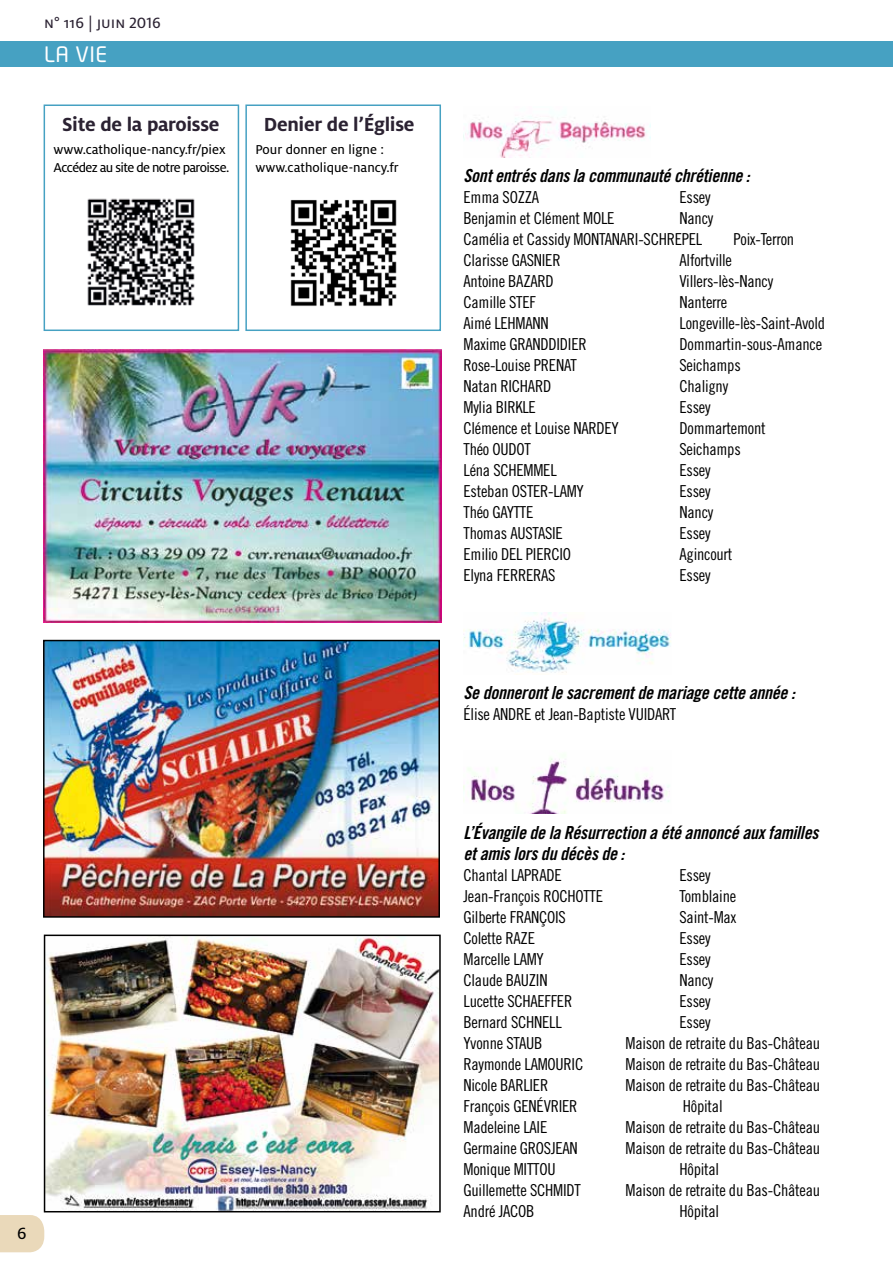
<style>
.page{position:relative;width:893px;height:1263px;background:#fff}
.page>*{position:absolute;margin:0;border:0;box-sizing:border-box;transform-origin:0 0}
.t1{font:700 21px "Milo OT";letter-spacing:-.015em;color:#2b2232}
.t2{font:21px "Neo Tech";color:#fff}
.t3{font:18px/21px "Trade Gothic Bold Cond Twenty Obl";letter-spacing:-.015em;color:#000}
.t4{font:18px "Milo OT Text";color:#000}
.t5{font:16.5px/21px "Trade Gothic Cond Eighteen";letter-spacing:-.015em;color:#000}
.t6{font:16.5px "Milo OT Text";color:#2b2232}
.t7{font:14.25px/18px "Milo OT Text";letter-spacing:-.04em;color:#000}
.t8{font:14.25px/18px "Milo OT Text";color:#000}
</style>
<div class="page">
<div style="left:0;top:41px;width:893px;height:25px;background:#46a1c2"></div>
<img style="left:463px;top:116px;width:188px;height:41px">
<img style="left:463px;top:612px;width:208px;height:63px">
<img style="left:463px;top:757px;width:207px;height:56px">
<div style="left:44px;top:104px;width:195px;height:227px;border:2px solid #46a1c2"></div>
<img style="left:87px;top:198px;width:108px;height:108px">
<div style="left:245px;top:104px;width:196px;height:227px;border:2px solid #46a1c2"></div>
<img style="left:290px;top:200px;width:107px;height:107px">
<img style="left:46px;top:643px;width:391px;height:272px">
<div style="left:43px;top:640px;width:397px;height:278px;border:2px solid #000"></div>
<img style="left:47px;top:937px;width:391px;height:272px">
<div style="left:44px;top:934px;width:397px;height:278px;border:2px solid #000"></div>
<img style="left:43px;top:349px;width:398px;height:274px">
<svg style="left:0;top:1215px;width:44px;height:38px"></svg>
<p class="t6" style="left:44px;top:13px;width:118px">n° 116 | juin 2016</p>
<p class="t2" style="left:44px;top:41px;width:64px">LA VIE</p>
<p class="t1" style="left:62px;top:113px;width:159px">Site de la paroisse</p>
<p class="t7" style="left:54px;top:140px;width:177px">www.catholique-nancy.fr/piex<br>Accédez au site de notre paroisse.</p>
<p class="t1" style="left:264px;top:113px;width:152px">Denier de l’Église</p>
<p class="t8" style="left:255px;top:140px;width:145px">Pour donner en ligne : www.catholique-nancy.fr</p>
<p class="t4" style="left:17px;top:1223px;width:11px">6</p>
<p class="t3" style="left:463px;top:165px;width:288px">Sont entrés dans la communauté chrétienne :</p>
<p class="t5" style="left:463px;top:186px;width:77px">Emma SOZZA</p>
<p class="t5" style="left:679px;top:186px;width:33px">Essey</p>
<p class="t5" style="left:463px;top:207px;width:153px">Benjamin et Clément MOLE</p>
<p class="t5" style="left:463px;top:207px;width:251px;text-indent:216px">Nancy<br>Camélia et Cassidy MONTANARI-SCHREPEL</p>
<p class="t5" style="left:733px;top:228px;width:62px">Poix-Terron</p>
<p class="t5" style="left:463px;top:249px;width:99px">Clarisse GASNIER</p>
<p class="t5" style="left:679px;top:249px;width:54px">Alfortville</p>
<p class="t5" style="left:463px;top:270px;width:92px">Antoine BAZARD</p>
<p class="t5" style="left:679px;top:270px;width:95px">Villers-lès-Nancy</p>
<p class="t5" style="left:463px;top:291px;width:74px">Camille STEF</p>
<p class="t5" style="left:679px;top:291px;width:49px">Nanterre</p>
<p class="t5" style="left:463px;top:312px;width:87px">Aimé LEHMANN</p>
<p class="t5" style="left:679px;top:312px;width:147px">Longeville-lès-Saint-Avold</p>
<p class="t5" style="left:463px;top:333px;width:125px">Maxime GRANDDIDIER</p>
<p class="t5" style="left:679px;top:333px;width:144px">Dommartin-sous-Amance</p>
<p class="t5" style="left:463px;top:354px;width:115px">Rose-Louise PRENAT</p>
<p class="t5" style="left:679px;top:354px;width:63px">Seichamps</p>
<p class="t5" style="left:463px;top:375px;width:89px">Natan RICHARD</p>
<p class="t5" style="left:679px;top:375px;width:50px">Chaligny</p>
<p class="t5" style="left:463px;top:396px;width:74px">Mylia BIRKLE</p>
<p class="t5" style="left:679px;top:396px;width:33px">Essey</p>
<p class="t5" style="left:463px;top:417px;width:157px">Clémence et Louise NARDEY</p>
<p class="t5" style="left:679px;top:417px;width:88px">Dommartemont</p>
<p class="t5" style="left:463px;top:438px;width:69px">Théo OUDOT</p>
<p class="t5" style="left:679px;top:438px;width:63px">Seichamps</p>
<p class="t5" style="left:463px;top:459px;width:95px">Léna SCHEMMEL</p>
<p class="t5" style="left:679px;top:459px;width:33px">Essey</p>
<p class="t5" style="left:463px;top:480px;width:122px">Esteban OSTER-LAMY</p>
<p class="t5" style="left:679px;top:480px;width:33px">Essey</p>
<p class="t5" style="left:463px;top:501px;width:71px">Théo GAYTTE</p>
<p class="t5" style="left:679px;top:501px;width:35px">Nancy</p>
<p class="t5" style="left:463px;top:522px;width:101px">Thomas AUSTASIE</p>
<p class="t5" style="left:679px;top:522px;width:33px">Essey</p>
<p class="t5" style="left:463px;top:543px;width:109px">Emilio DEL PIERCIO</p>
<p class="t5" style="left:679px;top:543px;width:54px">Agincourt</p>
<p class="t5" style="left:463px;top:564px;width:94px">Elyna FERRERAS</p>
<p class="t5" style="left:679px;top:564px;width:33px">Essey</p>
<p class="t3" style="left:463px;top:682px;width:333px">Se donneront le sacrement de mariage cette année :</p>
<p class="t5" style="left:463px;top:704px;width:214px">Élise ANDRE et Jean-Baptiste VUIDART</p>
<p class="t3" style="left:463px;top:822px;width:356px">L’Évangile de la Résurrection a été annoncé aux familles et amis lors du décès de :</p>
<p class="t5" style="left:463px;top:864px;width:100px">Chantal LAPRADE</p>
<p class="t5" style="left:679px;top:864px;width:33px">Essey</p>
<p class="t5" style="left:463px;top:885px;width:141px">Jean-François ROCHOTTE</p>
<p class="t5" style="left:679px;top:885px;width:58px">Tomblaine</p>
<p class="t5" style="left:463px;top:906px;width:104px">Gilberte FRANÇOIS</p>
<p class="t5" style="left:679px;top:906px;width:58px">Saint-Max</p>
<p class="t5" style="left:463px;top:927px;width:73px">Colette RAZE</p>
<p class="t5" style="left:679px;top:927px;width:33px">Essey</p>
<p class="t5" style="left:463px;top:948px;width:82px">Marcelle LAMY</p>
<p class="t5" style="left:679px;top:948px;width:33px">Essey</p>
<p class="t5" style="left:463px;top:969px;width:86px">Claude BAUZIN</p>
<p class="t5" style="left:679px;top:969px;width:35px">Nancy</p>
<p class="t5" style="left:463px;top:990px;width:110px">Lucette SCHAEFFER</p>
<p class="t5" style="left:679px;top:990px;width:33px">Essey</p>
<p class="t5" style="left:463px;top:1011px;width:100px">Bernard SCHNELL</p>
<p class="t5" style="left:679px;top:1011px;width:33px">Essey</p>
<p class="t5" style="left:463px;top:1032px;width:80px">Yvonne STAUB</p>
<p class="t5" style="left:625px;top:1032px;width:196px">Maison de retraite du Bas-Château</p>
<p class="t5" style="left:463px;top:1053px;width:121px">Raymonde LAMOURIC</p>
<p class="t5" style="left:625px;top:1053px;width:196px">Maison de retraite du Bas-Château</p>
<p class="t5" style="left:463px;top:1074px;width:86px">Nicole BARLIER</p>
<p class="t5" style="left:625px;top:1074px;width:196px">Maison de retraite du Bas-Château</p>
<p class="t5" style="left:463px;top:1095px;width:115px">François GENÉVRIER</p>
<p class="t5" style="left:683px;top:1095px;width:41px">Hôpital</p>
<p class="t5" style="left:463px;top:1116px;width:85px">Madeleine LAIE</p>
<p class="t5" style="left:625px;top:1116px;width:196px">Maison de retraite du Bas-Château</p>
<p class="t5" style="left:463px;top:1137px;width:116px">Germaine GROSJEAN</p>
<p class="t5" style="left:625px;top:1137px;width:196px">Maison de retraite du Bas-Château</p>
<p class="t5" style="left:463px;top:1158px;width:94px">Monique MITTOU</p>
<p class="t5" style="left:679px;top:1158px;width:41px">Hôpital</p>
<p class="t5" style="left:463px;top:1179px;width:119px">Guillemette SCHMIDT</p>
<p class="t5" style="left:625px;top:1179px;width:196px">Maison de retraite du Bas-Château</p>
<p class="t5" style="left:463px;top:1200px;width:72px">André JACOB</p>
<p class="t5" style="left:679px;top:1200px;width:41px">Hôpital</p>
</div>
